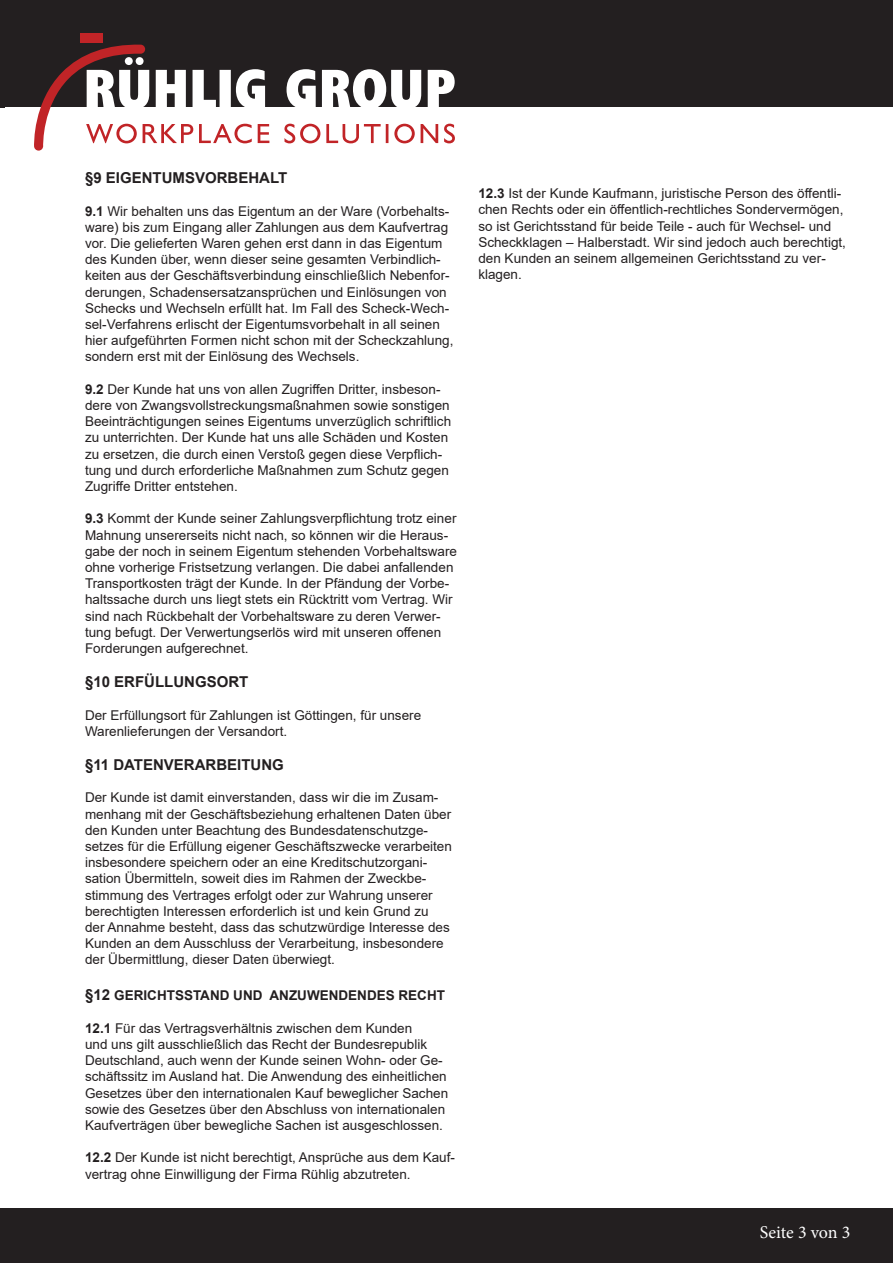
<style>
.page{position:relative;width:893px;height:1263px;background:#fff}
.page>*{position:absolute;margin:0;border:0;box-sizing:border-box;transform-origin:0 0}
.t1{font:18px "Minion Pro";letter-spacing:-.005em;color:#fff}
.t2{font:700 15px "Arial";color:#231f20}
.t3{font:13.5px/16.2px "Arial";color:#231f20}
.t4{font:700 13.5px "Arial";color:#231f20}
.s1{font-weight:700}
.s2{font-size:15px}
</style>
<div class="page">
<div style="left:0;top:0;width:893px;height:107px;background:#231f20"></div>
<svg style="left:34px;top:44px;width:421px;height:107px"></svg>
<div style="left:80px;top:33px;width:23px;height:10px;background:#c12427"></div>
<div style="left:0;top:1208px;width:893px;height:55px;background:#231f20"></div>
<p class="t2" style="left:85px;top:172px;width:204px">§9 EIGENTUMSVORBEHALT</p>
<p class="t3" style="left:85px;top:204px;width:370px"><span class="s1">9.1</span> Wir behalten uns das Eigentum an der Ware (Vorbehalts&shy;ware) bis zum Eingang aller Zahlungen aus dem Kaufvertrag vor. Die gelieferten Waren gehen erst dann in das Eigentum des Kunden über, wenn dieser seine gesamten Verbindlich&shy;keiten aus der Geschäftsverbindung einschließlich Nebenfor&shy;derungen, Schadensersatzansprüchen und Einlösungen von Schecks und Wechseln erfüllt hat. Im Fall des Scheck-Wech&shy;sel-Verfahrens erlischt der Eigentumsvorbehalt in all seinen hier aufgeführten Formen nicht schon mit der Scheckzahlung, sondern erst mit der Einlösung des Wechsels.</p>
<p class="t3" style="left:85px;top:381px;width:368px"><span class="s1">9.2</span> Der Kunde hat uns von allen Zugriffen Dritter, insbeson&shy;dere von Zwangsvollstreckungsmaßnahmen sowie sonstigen Beeinträchtigungen seines Eigentums unverzüglich schriftlich zu unterrichten. Der Kunde hat uns alle Schäden und Kosten zu ersetzen, die durch einen Verstoß gegen diese Verpflich&shy;tung und durch erforderliche Maßnahmen zum Schutz gegen Zugriffe Dritter entstehen.</p>
<p class="t3" style="left:85px;top:510px;width:374px"><span class="s1">9.3</span> Kommt der Kunde seiner Zahlungsverpflichtung trotz einer Mahnung unsererseits nicht nach, so können wir die Heraus&shy;gabe der noch in seinem Eigentum stehenden Vorbehaltsware ohne vorherige Fristsetzung verlangen. Die dabei anfallenden Transportkosten trägt der Kunde. In der Pfändung der Vorbe&shy;haltssache durch uns liegt stets ein Rücktritt vom Vertrag. Wir sind nach Rückbehalt der Vorbehaltsware zu deren Verwer&shy;tung befugt. Der Verwertungserlös wird mit unseren offenen Forderungen aufgerechnet.</p>
<p class="t2" style="left:85px;top:676px;width:165px">§10 ERFÜLLUNGSORT</p>
<p class="t3" style="left:85px;top:708px;width:338px">Der Erfüllungsort für Zahlungen ist Göttingen, für unsere<br>Warenlieferungen der Versandort.</p>
<p class="t2" style="left:85px;top:759px;width:200px">§11 DATENVERARBEITUNG</p>
<p class="t3" style="left:85px;top:791px;width:368px">Der Kunde ist damit einverstanden, dass wir die im Zusam&shy;menhang mit der Geschäftsbeziehung erhaltenen Daten über den Kunden unter Beachtung des Bundesdatenschutzge&shy;setzes für die Erfüllung eigener Geschäftszwecke verarbeiten insbesondere speichern oder an eine Kreditschutzorgani&shy;sation Übermitteln, soweit dies im Rahmen der Zweckbe&shy;stimmung des Vertrages erfolgt oder zur Wahrung unserer berechtigten Interessen erforderlich ist und kein Grund zu<br>der Annahme besteht, dass das schutzwürdige Interesse des Kunden an dem Ausschluss der Verarbeitung, insbesondere der Übermittlung, dieser Daten überwiegt.</p>
<p class="t4" style="left:85px;top:990px;width:361px"><span class="s2">§12</span> GERICHTSSTAND UND ANZUWENDENDES RECHT</p>
<p class="t3" style="left:85px;top:1021px;width:365px"><span class="s1">12.1</span> Für das Vertragsverhältnis zwischen dem Kunden<br>und uns gilt ausschließlich das Recht der Bundesrepublik Deutschland, auch wenn der Kunde seinen Wohn- oder Ge&shy;schäftssitz im Ausland hat. Die Anwendung des einheitlichen Gesetzes über den internationalen Kauf beweglicher Sachen sowie des Gesetzes über den Abschluss von internationalen Kaufverträgen über bewegliche Sachen ist ausgeschlossen.</p>
<p class="t3" style="left:85px;top:1151px;width:371px"><span class="s1">12.2</span> Der Kunde ist nicht berechtigt, Ansprüche aus dem Kauf&shy;vertrag ohne Einwilligung der Firma Rühlig abzutreten.</p>
<p class="t3" style="left:478px;top:185px;width:369px"><span class="s1">12.3</span> Ist der Kunde Kaufmann, juristische Person des öffentli&shy;chen Rechts oder ein öffentlich-rechtliches Sondervermögen, so ist Gerichtsstand für beide Teile - auch für Wechsel- und Scheckklagen – Halberstadt. Wir sind jedoch auch berechtigt, den Kunden an seinem allgemeinen Gerichtsstand zu ver&shy;klagen.</p>
<h1 class="t1" style="left:760px;top:1221px;width:92px">Seite 3 von 3</h1>
</div>
